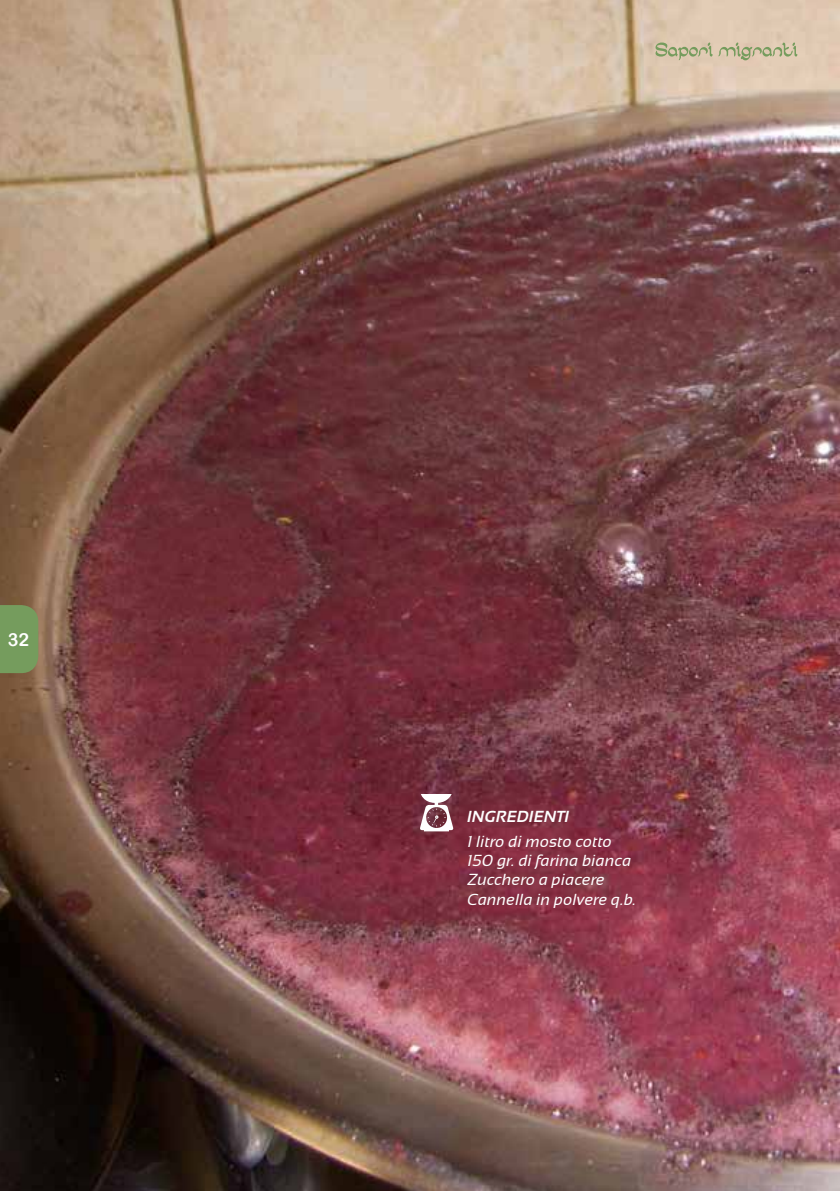
<style>
.page{position:relative;width:840px;height:1191px;background:#fff}
.page>*{position:absolute;margin:0;border:0;box-sizing:border-box;transform-origin:0 0}
.t1{font:18px "Arial Rounded MT Bold";color:#fff}
.t2{font:italic 16px/19.2px "Sansation";letter-spacing:.015em;color:#fff}
.t3{font:italic 700 16px "Sansation";letter-spacing:.025em;color:#fff}
</style>
<div class="page">
<hr style="left:839px;top:0;width:1px;height:1191px;background:#fff6e7">
<img style="left:0;top:0;width:839px;height:1191px">
<svg style="left:655px;top:43px;width:142px;height:17px;background:#c4bd9c"></svg>
<div style="left:0;top:605px;width:38px;height:68px;background:#759c5d"></div>
<svg style="left:419px;top:794px;width:34px;height:37px"></svg>
<p class="t1" style="left:8px;top:628px;width:23px">32</p>
<p class="t3" style="left:467px;top:807px;width:103px">INGREDIENTI</p>
<p class="t2" style="left:467px;top:832px;width:170px">1 litro di mosto cotto<br>150 gr. di farina bianca<br>Zucchero a piacere<br>Cannella in polvere q.b.</p>
</div>
